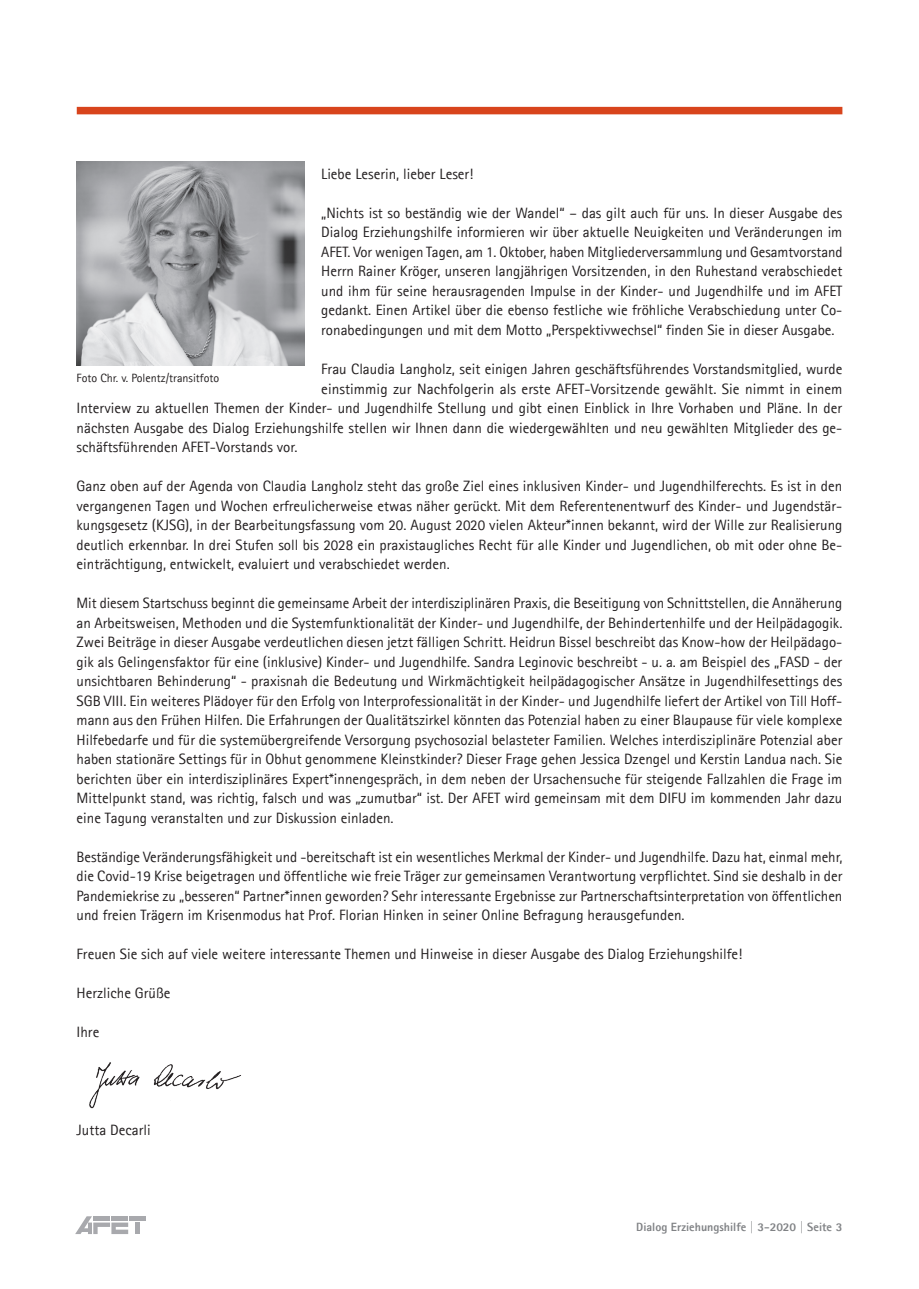
<style>
.page{position:relative;width:919px;height:1289px;background:#fff}
.page>*{position:absolute;margin:0;border:0;box-sizing:border-box;transform-origin:0 0}
.Grundtext_Absatz{font:15px/19.5px "Agfa Rotis Sans Serif";color:#231f20;text-align:justify}
.t1{font:800 12px "Agfa Rotis Sans Serif";color:#808285}
.Bildunterschrift{font:12px "Agfa Rotis Sans Serif";color:#231f20}
</style>
<div class="page">
<img style="left:77px;top:161px;width:227px;height:205px">
<img style="left:89px;top:1062px;width:152px;height:47px">
<div style="left:77px;top:107px;width:765px;height:7px;background:#d8441c"></div>
<hr style="left:129px;top:1216px;width:17px;height:4px;background:#a8a9ad">
<div style="left:135px;top:1222px;width:5px;height:11px;background:#a8a9ad"></div>
<svg style="left:76px;top:1216px;width:52px;height:17px"></svg>
<p class="Grundtext_Absatz" style="left:321px;top:164px;width:154px">Liebe Leserin, lieber Leser!</p>
<p class="Grundtext_Absatz" style="left:321px;top:203px;width:523px">„Nichts ist so beständig wie der Wandel“ – das gilt auch für uns. In dieser Ausgabe des Dialog Erziehungshilfe informieren wir über aktuelle Neuigkeiten und Veränderungen im AFET. Vor wenigen Tagen, am 1. Oktober, haben Mitgliederversammlung und Gesamtvorstand Herrn Rainer Kröger, unseren langjährigen Vorsitzenden, in den Ruhestand verabschiedet und ihm für seine herausragenden Impulse in der Kinder- und Jugendhilfe und im AFET gedankt. Einen Artikel über die ebenso festliche wie fröhliche Verabschiedung unter Co&shy;ronabedingungen und mit dem Motto „Perspektivwechsel“ finden Sie in dieser Ausgabe.</p>
<p class="Grundtext_Absatz" style="left:321px;top:359px;width:522px">Frau Claudia Langholz, seit einigen Jahren geschäftsführendes Vorstandsmitglied, wurde</p>
<p class="Grundtext_Absatz" style="left:321px;top:378px;width:522px">einstimmig zur Nachfolgerin als erste AFET-Vorsitzende gewählt. Sie nimmt in einem</p>
<p class="Grundtext_Absatz" style="left:77px;top:398px;width:767px">Interview zu aktuellen Themen der Kinder- und Jugendhilfe Stellung und gibt einen Einblick in Ihre Vorhaben und Pläne. In der</p>
<p class="Grundtext_Absatz" style="left:77px;top:417px;width:767px">nächsten Ausgabe des Dialog Erziehungshilfe stellen wir Ihnen dann die wiedergewählten und neu gewählten Mitglieder des ge-</p>
<p class="Grundtext_Absatz" style="left:77px;top:437px;width:222px">schäftsführenden AFET-Vorstands vor.</p>
<p class="Grundtext_Absatz" style="left:77px;top:476px;width:767px">Ganz oben auf der Agenda von Claudia Langholz steht das große Ziel eines inklusiven Kinder- und Jugendhilferechts. Es ist in den vergangenen Tagen und Wochen erfreulicherweise etwas näher gerückt. Mit dem Referentenentwurf des Kinder- und Jugendstär&shy;kungsgesetz (KJSG), in der Bearbeitungsfassung vom 20. August 2020 vielen Akteur*innen bekannt, wird der Wille zur Realisierung deutlich erkennbar. In drei Stufen soll bis 2028 ein praxistaugliches Recht für alle Kinder und Jugendlichen, ob mit oder ohne Be&shy;einträchtigung, entwickelt, evaluiert und verabschiedet werden.</p>
<p class="Grundtext_Absatz" style="left:77px;top:593px;width:767px">Mit diesem Startschuss beginnt die gemeinsame Arbeit der interdisziplinären Praxis, die Beseitigung von Schnittstellen, die Annäherung an Arbeitsweisen, Methoden und die Systemfunktionalität der Kinder- und Jugendhilfe, der Behindertenhilfe und der Heilpädagogik.<br>Zwei Beiträge in dieser Ausgabe verdeutlichen diesen jetzt fälligen Schritt. Heidrun Bissel beschreibt das Know-how der Heilpädago&shy;gik als Gelingensfaktor für eine (inklusive) Kinder- und Jugendhilfe. Sandra Leginovic beschreibt - u. a. am Beispiel des „FASD - der unsichtbaren Behinderung“ - praxisnah die Bedeutung und Wirkmächtigkeit heilpädagogischer Ansätze in Jugendhilfesettings des SGB VIII. Ein weiteres Plädoyer für den Erfolg von Interprofessionalität in der Kinder- und Jugendhilfe liefert der Artikel von Till Hoff&shy;mann aus den Frühen Hilfen. Die Erfahrungen der Qualitätszirkel könnten das Potenzial haben zu einer Blaupause für viele komplexe Hilfebedarfe und für die systemübergreifende Versorgung psychosozial belasteter Familien. Welches interdisziplinäre Potenzial aber haben stationäre Settings für in Obhut genommene Kleinstkinder? Dieser Frage gehen Jessica Dzengel und Kerstin Landua nach. Sie berichten über ein interdisziplinäres Expert*innengespräch, in dem neben der Ursachensuche für steigende Fallzahlen die Frage im Mittelpunkt stand, was richtig, falsch und was „zumutbar“ ist. Der AFET wird gemeinsam mit dem DIFU im kommenden Jahr dazu eine Tagung veranstalten und zur Diskussion einladen.</p>
<p class="Grundtext_Absatz" style="left:77px;top:846px;width:767px">Beständige Veränderungsfähigkeit und -bereitschaft ist ein wesentliches Merkmal der Kinder- und Jugendhilfe. Dazu hat, einmal mehr, die Covid-19 Krise beigetragen und öffentliche wie freie Träger zur gemeinsamen Verantwortung verpflichtet. Sind sie deshalb in der Pandemiekrise zu „besseren“ Partner*innen geworden? Sehr interessante Ergebnisse zur Partnerschaftsinterpretation von öffentlichen und freien Trägern im Krisenmodus hat Prof. Florian Hinken in seiner Online Befragung herausgefunden.</p>
<p class="Grundtext_Absatz" style="left:77px;top:944px;width:667px">Freuen Sie sich auf viele weitere interessante Themen und Hinweise in dieser Ausgabe des Dialog Erziehungshilfe!</p>
<p class="Grundtext_Absatz" style="left:77px;top:983px;width:95px">Herzliche Grüße</p>
<p class="Grundtext_Absatz" style="left:77px;top:1022px;width:24px">Ihre</p>
<p class="Bildunterschrift" style="left:77px;top:371px;width:144px">Foto Chr. v. Polentz/transitfoto</p>
<p class="Grundtext_Absatz" style="left:77px;top:1119px;width:76px">Jutta Decarli</p>
<p class="t1" style="left:636px;top:1219px;width:207px">Dialog Erziehungshilfe | 3-2020 | Seite 3</p>
</div>
